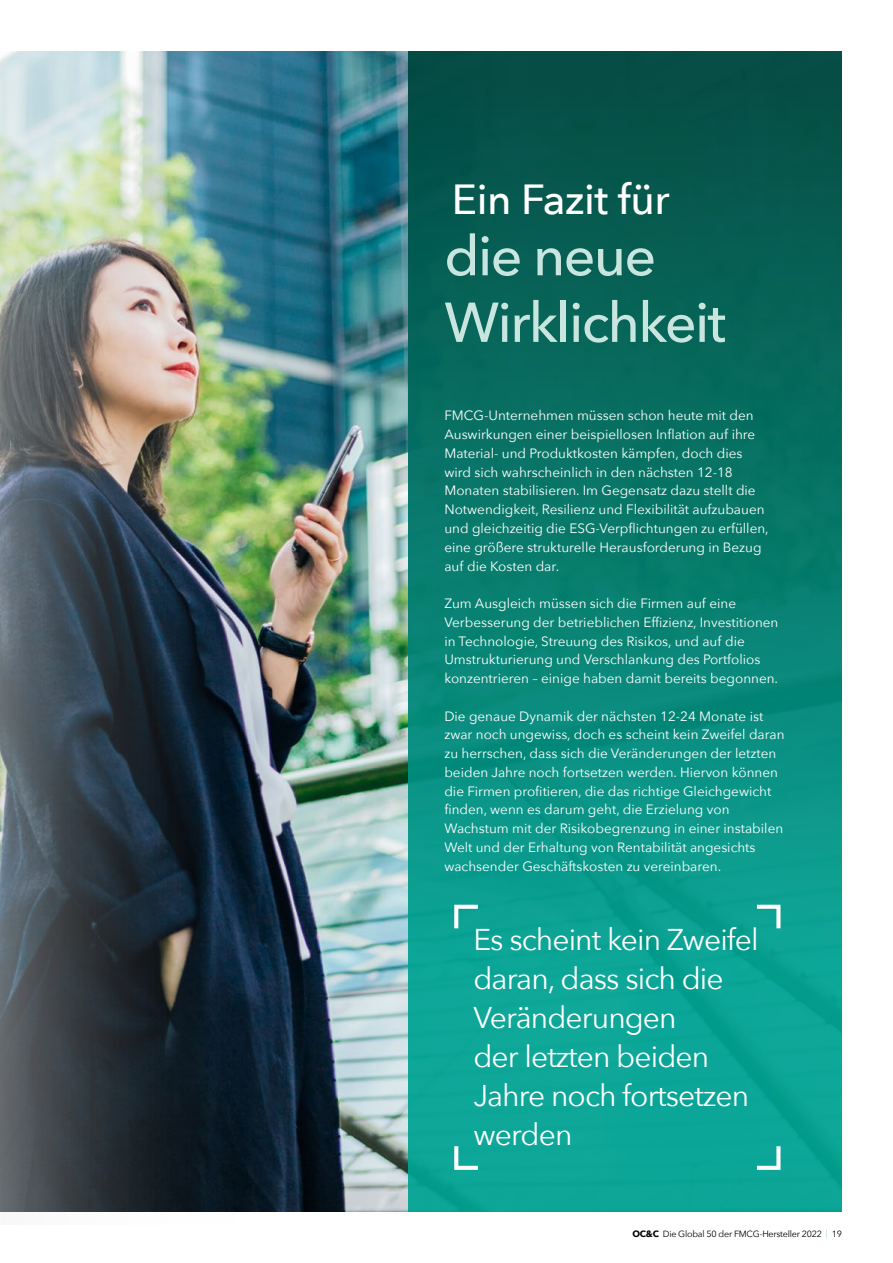
<style>
.page{position:relative;width:893px;height:1263px;background:#fff}
.page>*{position:absolute;margin:0;border:0;box-sizing:border-box;transform-origin:0 0}
.t1{font:500 55.5px/66.6px "Avenir Next";letter-spacing:-.03em;color:#c8e5e0}
.t2{font:500 42px "Avenir Next";letter-spacing:-.01em;color:#fff}
.t3{font:30px/39px "Avenir Next";letter-spacing:-.03em;color:#fff}
.t4{font:13.5px/18.8px "Avenir Next";color:#fff}
.t5{font:9px "Avenir Next";letter-spacing:-.025em;color:#000}
.s1{font-weight:700}
</style>
<div class="page">
<img style="left:268px;top:51px;width:140px;height:1161px">
<img style="left:0;top:51px;width:268px;height:1161px">
<div style="left:408px;top:51px;width:434px;height:1161px;background:linear-gradient(to bottom,#054e43,#0cb5a5)"></div>
<svg style="left:454px;top:905px;width:24px;height:23px"></svg>
<svg style="left:757px;top:905px;width:23px;height:23px"></svg>
<svg style="left:454px;top:1146px;width:24px;height:24px"></svg>
<svg style="left:757px;top:1146px;width:23px;height:24px"></svg>
<h2 class="t2" style="left:452px;top:164px;width:219px">Ein Fazit für</h2>
<h1 class="t1" style="left:444px;top:221px;width:283px">die neue<br>Wirklichkeit</h1>
<p class="t4" style="left:444px;top:406px;width:326px">FMCG-Unternehmen müssen schon heute mit den Auswirkungen einer beispiellosen Inflation auf ihre Material- und Produktkosten kämpfen, doch dies wird sich wahrscheinlich in den nächsten 12-18<br>Monaten stabilisieren. Im Gegensatz dazu stellt die Notwendigkeit, Resilienz und Flexibilität aufzubauen und gleichzeitig die ESG-Verpflichtungen zu erfüllen, eine größere strukturelle Herausforderung in Bezug auf die Kosten dar.</p>
<p class="t4" style="left:444px;top:593px;width:336px">Zum Ausgleich müssen sich die Firmen auf eine Verbesserung der betrieblichen Effizienz, Investitionen in Technologie, Streuung des Risikos, und auf die Umstrukturierung und Verschlankung des Portfolios konzentrieren – einige haben damit bereits begonnen.</p>
<p class="t4" style="left:444px;top:706px;width:342px">Die genaue Dynamik der nächsten 12-24 Monate ist zwar noch ungewiss, doch es scheint kein Zweifel daran zu herrschen, dass sich die Veränderungen der letzten beiden Jahre noch fortsetzen werden. Hiervon können die Firmen profitieren, die das richtige Gleichgewicht finden, wenn es darum geht, die Erzielung von Wachstum mit der Risikobegrenzung in einer instabilen Welt und der Erhaltung von Rentabilität angesichts wachsender Geschäftskosten zu vereinbaren.</p>
<h3 class="t3" style="left:473px;top:919px;width:287px">Es scheint kein Zweifel daran, dass sich die<br>Veränderungen<br>der letzten beiden<br>Jahre noch fortsetzen werden</h3>
<p class="t5" style="left:632px;top:1227px;width:211px"><span class="s1">OC&amp;C</span> Die Global 50 der FMCG-Hersteller 2022 <sup>|</sup> 19</p>
</div>
